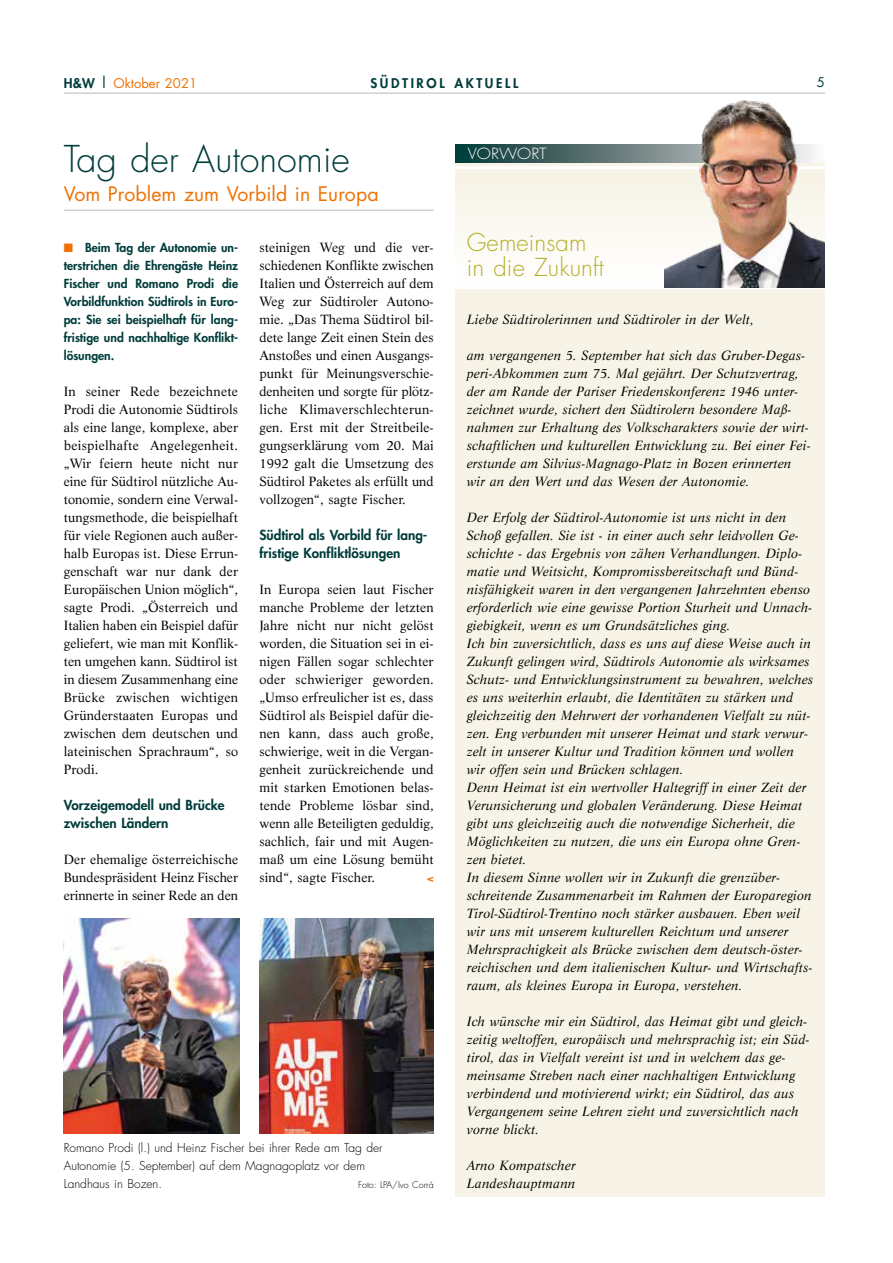
<style>
.page{position:relative;width:893px;height:1263px;background:#fff}
.page>*{position:absolute;margin:0;border:0;box-sizing:border-box;transform-origin:0 0}
.t1{font:300 36px "Futura";color:#003d3b}
.t2{font:300 24px/25.5px "Futura";letter-spacing:.005em;color:#b5b02b}
.t3{font:19.5px "Futura";letter-spacing:.005em;color:#ee7203}
.t4{font:300 15px "Futura";color:#fff;scale:1.1 1}
.t5{font:800 13.5px/18px "Futura";color:#003d3b}
.t6{font:italic 13.05px/18px "Life LT Std";letter-spacing:.01em;color:#000}
.t7{font:13.05px/18px "Life LT Std";letter-spacing:.01em;color:#000;text-align:justify}
.t8{font:13.05px "Futura";color:#ee7203}
.t9{font:800 13.05px "Futura";letter-spacing:.2em;color:#003d3b}
.t10{font:13.05px "Futura";color:#003d3b}
.t11{font:800 12.15px/18px "Futura";color:#003d3b;text-align:justify}
.t12{font:300 12px/18px "Futura";color:#000}
.t13{font:800 10.5px "Futura";color:#ee7203;scale:1.1 1}
.t14{font:300 9px "Futura";color:#000}
.s1{font-weight:800;color:#003d3b}
.s2{font-size:15px;color:#003d3b}
.s3{color:#ee7203}
</style>
<div class="page">
<hr style="left:64px;top:210px;width:370px;height:1px;background:#bdb9b3">
<div style="left:455px;top:144px;width:370px;height:1052px;background:#f7f3e6"></div>
<div style="left:455px;top:180px;width:370px;height:108px;background:#fbf9f3"></div>
<hr style="left:455px;top:166px;width:370px;height:3px;background:#fff">
<svg style="left:455px;top:144px;width:209px;height:18px;background:#446363"></svg>
<hr style="left:455px;top:287px;width:370px;height:2px;background:#fff">
<img style="left:64px;top:918px;width:175px;height:215px">
<img style="left:259px;top:918px;width:175px;height:215px">
<hr style="left:64px;top:93px;width:761px;height:1px;background:#bdb9b3">
<img style="left:664px;top:92px;width:161px;height:195px">
<p class="t8" style="left:64px;top:74px;width:135px"><span class="s1">H&amp;W</span> <span class="s2">|</span> Oktober 2021</p>
<p class="t9" style="left:370px;top:74px;width:149px">SÜDTIROL AKTUELL</p>
<p class="t10" style="left:817px;top:73px;width:10px">5</p>
<h1 class="t1" style="left:64px;top:135px;width:287px">Tag der Autonomie</h1>
<h3 class="t3" style="left:64px;top:181px;width:316px">Vom Problem zum Vorbild in Europa</h3>
<p class="t11" style="left:64px;top:238px;width:176px"><span class="s3">■</span> Beim Tag der Autonomie un&shy;terstrichen die Ehrengäste Heinz Fischer und Romano Prodi die Vorbildfunktion Südtirols in Euro&shy;pa: Sie sei beispielhaft für lang&shy;fristige und nachhaltige Konflikt&shy;lösungen.</p>
<p class="t7" style="left:64px;top:382px;width:176px">In seiner Rede bezeichnete Prodi die Autonomie Südtirols als eine lange, komplexe, aber beispielhafte Angelegenheit. „Wir feiern heute nicht nur eine für Südtirol nützliche Au&shy;tonomie, sondern eine Verwal&shy;tungsmethode, die beispielhaft für viele Regionen auch außer&shy;halb Europas ist. Diese Errun&shy;genschaft war nur dank der Europäischen Union möglich“, sagte Prodi. „Österreich und Italien haben ein Beispiel dafür geliefert, wie man mit Konflik&shy;ten umgehen kann. Südtirol ist in diesem Zusammenhang eine Brücke zwischen wichtigen Gründerstaaten Europas und zwischen dem deutschen und lateinischen Sprachraum“, so Prodi.</p>
<p class="t5" style="left:64px;top:796px;width:162px">Vorzeigemodell und Brücke zwischen Ländern</p>
<p class="t7" style="left:64px;top:850px;width:176px">Der ehemalige österreichische Bundespräsident Heinz Fischer erinnerte in seiner Rede an den</p>
<p class="t7" style="left:259px;top:238px;width:176px">steinigen Weg und die ver&shy;schiedenen Konflikte zwischen Italien und Österreich auf dem Weg zur Südtiroler Autono&shy;mie. „Das Thema Südtirol bil&shy;dete lange Zeit einen Stein des Anstoßes und einen Ausgangs&shy;punkt für Meinungsverschie&shy;denheiten und sorgte für plötz&shy;liche Klimaverschlechterun&shy;gen. Erst mit der Streitbeile&shy;gungserklärung vom 20. Mai 1992 galt die Umsetzung des Südtirol Paketes als erfüllt und vollzogen“, sagte Fischer.</p>
<p class="t5" style="left:259px;top:526px;width:170px">Südtirol als Vorbild für lang&shy;fristige Konfliktlösungen</p>
<p class="t7" style="left:259px;top:580px;width:176px">In Europa seien laut Fischer manche Probleme der letzten Jahre nicht nur nicht gelöst worden, die Situation sei in ei&shy;nigen Fällen sogar schlechter oder schwieriger geworden. „Umso erfreulicher ist es, dass Südtirol als Beispiel dafür die&shy;nen kann, dass auch große, schwierige, weit in die Vergan&shy;genheit zurückreichende und mit starken Emotionen belas&shy;tende Probleme lösbar sind, wenn alle Beteiligten geduldig, sachlich, fair und mit Augen&shy;maß um eine Lösung bemüht sind“, sagte Fischer.</p>
<p class="t13" style="left:427px;top:871px;width:8px">&lt;</p>
<p class="t12" style="left:64px;top:1139px;width:320px">Romano Prodi (l.) und Heinz Fischer bei ihrer Rede am Tag der<br>Autonomie (5. September) auf dem Magnagoplatz vor dem<br>Landhaus in Bozen.</p>
<p class="t14" style="left:358px;top:1179px;width:77px">Foto: LPA/Ivo Corrà</p>
<p class="t4" style="left:468px;top:143px;width:73px">VORWORT</p>
<h2 class="t2" style="left:467px;top:229px;width:139px">Gemeinsam in die Zukunft</h2>
<p class="t6" style="left:467px;top:310px;width:288px">Liebe Südtirolerinnen und Südtiroler in der Welt,</p>
<p class="t6" style="left:467px;top:346px;width:346px">am vergangenen 5. September hat sich das Gruber-Degas&shy;peri-Abkommen zum 75. Mal gejährt. Der Schutzvertrag, der am Rande der Pariser Friedenskonferenz 1946 unter&shy;zeichnet wurde, sichert den Südtirolern besondere Maß&shy;nahmen zur Erhaltung des Volkscharakters sowie der wirt&shy;schaftlichen und kulturellen Entwicklung zu. Bei einer Fei&shy;erstunde am Silvius-Magnago-Platz in Bozen erinnerten wir an den Wert und das Wesen der Autonomie.</p>
<p class="t6" style="left:467px;top:508px;width:348px">Der Erfolg der Südtirol-Autonomie ist uns nicht in den Schoß gefallen. Sie ist - in einer auch sehr leidvollen Ge&shy;schichte - das Ergebnis von zähen Verhandlungen. Diplo&shy;matie und Weitsicht, Kompromissbereitschaft und Bünd&shy;nisfähigkeit waren in den vergangenen Jahrzehnten ebenso erforderlich wie eine gewisse Portion Sturheit und Unnach&shy;giebigkeit, wenn es um Grundsätzliches ging.<br>Ich bin zuversichtlich, dass es uns auf diese Weise auch in Zukunft gelingen wird, Südtirols Autonomie als wirksames Schutz- und Entwicklungsinstrument zu bewahren, welches es uns weiterhin erlaubt, die Identitäten zu stärken und gleichzeitig den Mehrwert der vorhandenen Vielfalt zu nüt&shy;zen. Eng verbunden mit unserer Heimat und stark verwur&shy;zelt in unserer Kultur und Tradition können und wollen wir offen sein und Brücken schlagen.<br>Denn Heimat ist ein wertvoller Haltegriff in einer Zeit der Verunsicherung und globalen Veränderung. Diese Heimat gibt uns gleichzeitig auch die notwendige Sicherheit, die Möglichkeiten zu nutzen, die uns ein Europa ohne Gren&shy;zen bietet.<br>In diesem Sinne wollen wir in Zukunft die grenzüber&shy;schreitende Zusammenarbeit im Rahmen der Europaregion Tirol-Südtirol-Trentino noch stärker ausbauen. Eben weil wir uns mit unserem kulturellen Reichtum und unserer Mehrsprachigkeit als Brücke zwischen dem deutsch-öster&shy;reichischen und dem italienischen Kultur- und Wirtschafts&shy;raum, als kleines Europa in Europa, verstehen.</p>
<p class="t6" style="left:467px;top:1012px;width:344px">Ich wünsche mir ein Südtirol, das Heimat gibt und gleich&shy;zeitig weltoffen, europäisch und mehrsprachig ist; ein Süd&shy;tirol, das in Vielfalt vereint ist und in welchem das ge&shy;meinsame Streben nach einer nachhaltigen Entwicklung verbindend und motivierend wirkt; ein Südtirol, das aus Vergangenem seine Lehren zieht und zuversichtlich nach vorne blickt.</p>
<p class="t6" style="left:467px;top:1156px;width:110px">Arno Kompatscher<br>Landeshauptmann</p>
</div>
